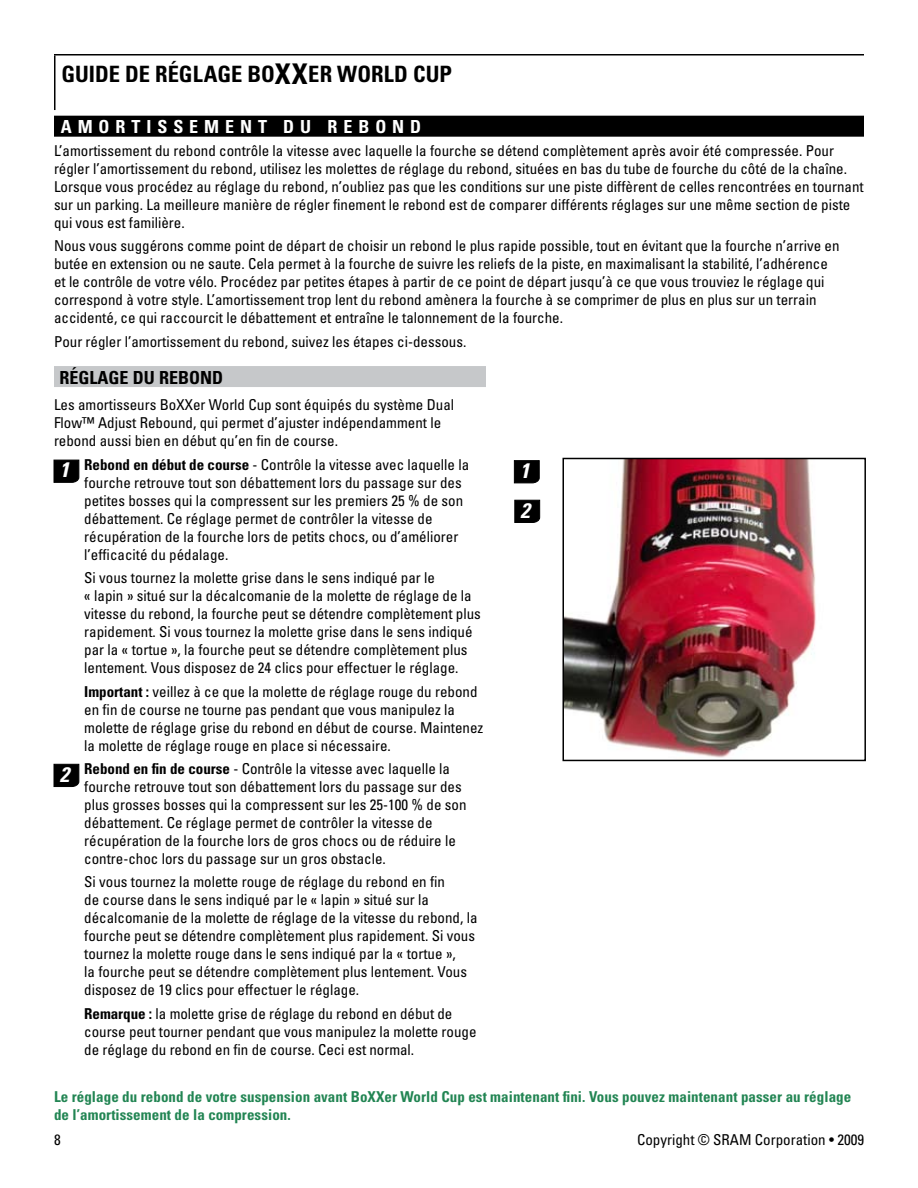
<style>
.page{position:relative;width:918px;height:1188px;background:#fff}
.page>*{position:absolute;margin:0;border:0;box-sizing:border-box;transform-origin:0 0}
.t1{font:700 condensed 22.5px "Univers LT Std";color:#000}
.t2{font:italic 700 condensed 21px/39.6px "Univers LT Std";color:#fff}
.t3{font:700 condensed 18px "Univers LT Std";letter-spacing:.33em;color:#fff}
.t4{font:700 condensed 18px "Univers LT Std";color:#000}
.t5{font:condensed 15px/18px "Univers LT Std";color:#000}
.t6{font:700 condensed 15px/18px "Univers LT Std";letter-spacing:.005em;color:#228553}
.s1{font-size:28.5px}
.s2{font-weight:700;font-style:italic;font-size:21px;color:#fff}
.s3{font-weight:700}
</style>
<div class="page">
<div style="left:54px;top:116px;width:810px;height:21px;background:#000"></div>
<div style="left:54px;top:366px;width:432px;height:21px;background:#c6c8ca"></div>
<svg style="left:53px;top:459px;width:27px;height:24px"></svg>
<svg style="left:53px;top:764px;width:27px;height:23px"></svg>
<svg style="left:514px;top:460px;width:26px;height:24px"></svg>
<svg style="left:514px;top:500px;width:26px;height:23px"></svg>
<img style="left:565px;top:461px;width:251px;height:297px">
<div style="left:562px;top:458px;width:304px;height:303px;border:2px solid #000"></div>
<hr style="left:54px;top:54px;width:810px;height:2px;background:#000">
<hr style="left:54px;top:55px;width:2px;height:55px;background:#000">
<h1 class="t1" style="left:62px;top:60px;width:323px">GUIDE DE RÉGLAGE Bo<span class="s1">XX</span>er world</h1>
<h1 class="t1" style="left:413px;top:60px;width:26px">cup</h1>
<p class="t3" style="left:61px;top:116px;width:362px">AMO RTISSEMENT DU REBO ND</p>
<p class="t5" style="left:54px;top:141px;width:811px">L’amortissement du rebond contrôle la vitesse avec laquelle la fourche se détend complètement après avoir été compressée. Pour régler l’amortissement du rebond, utilisez les molettes de réglage du rebond, situées en bas du tube de fourche du côté de la chaîne.<br>Lorsque vous procédez au réglage du rebond, n’oubliez pas que les conditions sur une piste diffèrent de celles rencontrées en tournant sur un parking. La meilleure manière de régler finement le rebond est de comparer différents réglages sur une même section de piste qui vous est familière.</p>
<p class="t5" style="left:54px;top:237px;width:787px">Nous vous suggérons comme point de départ de choisir un rebond le plus rapide possible, tout en évitant que la fourche n’arrive en butée en extension ou ne saute. Cela permet à la fourche de suivre les reliefs de la piste, en maximalisant la stabilité, l’adhérence et le contrôle de votre vélo. Procédez par petites étapes à partir de ce point de départ jusqu’à ce que vous trouviez le réglage qui correspond à votre style. L’amortissement trop lent du rebond amènera la fourche à se comprimer de plus en plus sur un terrain accidenté, ce qui raccourcit le débattement et entraîne le talonnement de la fourche.</p>
<p class="t5" style="left:54px;top:332px;width:414px">Pour régler l’amortissement du rebond, suivez les étapes ci-dessous.</p>
<p class="t4" style="left:59px;top:367px;width:165px">RÉGLAGE DU REBOND</p>
<p class="t5" style="left:54px;top:396px;width:402px">Les amortisseurs BoXXer World Cup sont équipés du système Dual<br>Flow™ Adjust Rebound, qui permet d’ajuster indépendamment le rebond aussi bien en début qu’en fin de course.</p>
<p class="t5" style="left:84px;top:455px;width:386px;text-indent:-25px"><span class="s2">1</span> <span class="s3">Rebond en début de course</span> - Contrôle la vitesse avec laquelle la fourche retrouve tout son débattement lors du passage sur des petites bosses qui la compressent sur les premiers 25 % de son débattement. Ce réglage permet de contrôler la vitesse de récupération de la fourche lors de petits chocs, ou d’améliorer l’efficacité du pédalage.</p>
<p class="t5" style="left:84px;top:569px;width:398px">Si vous tournez la molette grise dans le sens indiqué par le<br>« lapin » situé sur la décalcomanie de la molette de réglage de la vitesse du rebond, la fourche peut se détendre complètement plus rapidement. Si vous tournez la molette grise dans le sens indiqué par la « tortue », la fourche peut se détendre complètement plus lentement. Vous disposez de 24 clics pour effectuer le réglage.</p>
<p class="t5" style="left:84px;top:682px;width:401px"><span class="s3">Important :</span> veillez à ce que la molette de réglage rouge du rebond en fin de course ne tourne pas pendant que vous manipulez la molette de réglage grise du rebond en début de course. Maintenez la molette de réglage rouge en place si nécessaire.</p>
<p class="t5" style="left:84px;top:760px;width:384px;text-indent:-25px"><span class="s2">2</span> <span class="s3">Rebond en fin de course</span> - Contrôle la vitesse avec laquelle la fourche retrouve tout son débattement lors du passage sur des plus grosses bosses qui la compressent sur les 25-100 % de son débattement. Ce réglage permet de contrôler la vitesse de récupération de la fourche lors de gros chocs ou de réduire le contre-choc lors du passage sur un gros obstacle.</p>
<p class="t5" style="left:84px;top:873px;width:395px">Si vous tournez la molette rouge de réglage du rebond en fin<br>de course dans le sens indiqué par le « lapin » situé sur la décalcomanie de la molette de réglage de la vitesse du rebond, la fourche peut se détendre complètement plus rapidement. Si vous tournez la molette rouge dans le sens indiqué par la « tortue »,<br>la fourche peut se détendre complètement plus lentement. Vous disposez de 19 clics pour effectuer le réglage.</p>
<p class="t5" style="left:84px;top:1004px;width:394px"><span class="s3">Remarque :</span> la molette grise de réglage du rebond en début de course peut tourner pendant que vous manipulez la molette rouge de réglage du rebond en fin de course. Ceci est normal.</p>
<p class="t6" style="left:54px;top:1087px;width:799px">Le réglage du rebond de votre suspension avant BoXXer World Cup est maintenant fini. Vous pouvez maintenant passer au réglage de l’amortissement de la compression.</p>
<h2 class="t2" style="left:520px;top:451px;width:17px">1<br>2</h2>
<p class="t5" style="left:54px;top:1130px;width:8px">8</p>
<p class="t5" style="left:637px;top:1130px;width:228px">Copyright © SRAM Corporation • 2009</p>
</div>
